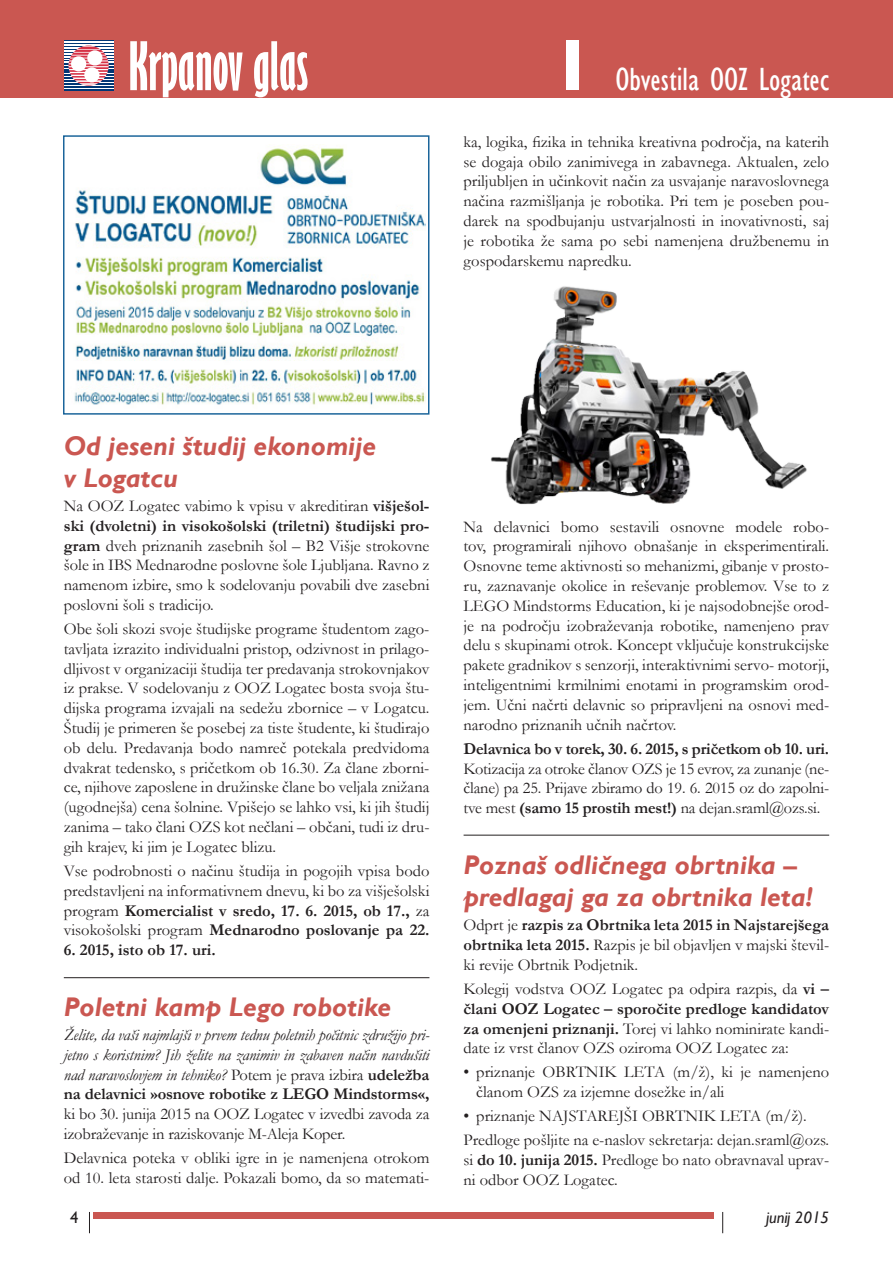
<style>
.page{position:relative;width:893px;height:1263px;background:#fff}
.page>*{position:absolute;margin:0;border:0;box-sizing:border-box;transform-origin:0 0}
.t1{font:700 extra-condensed 61.5px "Gill Sans";color:#fff}
.t2{font:condensed 33px "Gill Sans";color:#fff}
.t3{font:italic 700 27px/32.4px "Gill Sans";color:#ca5751}
.t4{font:16.5px/19.8px "Garamond";color:#231f20;text-align:justify}
.t5{font:italic 16.5px/19.8px "Garamond";letter-spacing:-.01em;color:#231f20;text-align:justify}
.t6{font:700 16.5px "Garamond";letter-spacing:-.01em;color:#231f20}
.t7{font:italic 16.5px "Gill Sans";letter-spacing:-.01em;color:#231f20}
.t8{font:16.5px "Gill Sans";color:#231f20}
.s1{font-weight:700}
.s2{font-style:normal}
.s3{font-weight:700;font-style:normal}
</style>
<div class="page">
<svg style="left:89px;top:1212px;width:1px;height:21px"></svg>
<div style="left:94px;top:1212px;width:620px;height:6px;background:#ca5751"></div>
<svg style="left:722px;top:1212px;width:1px;height:21px"></svg>
<div style="left:0;top:0;width:893px;height:98px;background:#ca5751"></div>
<div style="left:566px;top:41px;width:13px;height:49px;background:#fff"></div>
<svg style="left:64px;top:41px;width:49px;height:49px"></svg>
<hr style="left:64px;top:43px;width:49px;height:1px;background:#013775">
<hr style="left:64px;top:46px;width:49px;height:1px;background:#013775">
<hr style="left:64px;top:49px;width:49px;height:1px;background:#013775">
<hr style="left:64px;top:52px;width:49px;height:1px;background:#013775">
<hr style="left:64px;top:55px;width:49px;height:1px;background:#013775">
<hr style="left:64px;top:58px;width:49px;height:1px;background:#013775">
<hr style="left:64px;top:60px;width:49px;height:1px;background:#013775">
<hr style="left:64px;top:63px;width:49px;height:1px;background:#013775">
<hr style="left:64px;top:66px;width:49px;height:1px;background:#013775">
<hr style="left:64px;top:69px;width:49px;height:1px;background:#013775">
<hr style="left:64px;top:72px;width:49px;height:1px;background:#013775">
<hr style="left:64px;top:75px;width:49px;height:1px;background:#013775">
<hr style="left:64px;top:78px;width:49px;height:1px;background:#013775">
<hr style="left:64px;top:80px;width:49px;height:2px;background:#013775">
<hr style="left:64px;top:83px;width:49px;height:2px;background:#013775">
<hr style="left:64px;top:86px;width:49px;height:2px;background:#013775">
<hr style="left:64px;top:41px;width:49px;height:1px;background:#013775">
<hr style="left:64px;top:89px;width:49px;height:1px;background:#013775">
<svg style="left:69px;top:46px;width:40px;height:39px;background:#d7aeba"></svg>
<img style="left:74px;top:146px;width:351px;height:259px">
<div style="left:63px;top:135px;width:366px;height:280px;border:1px solid #156198"></div>
<img style="left:490px;top:286px;width:317px;height:219px">
<hr style="left:64px;top:977px;width:365px;height:1px;background:#231f20">
<hr style="left:464px;top:835px;width:365px;height:1px;background:#231f20">
<h1 class="t1" style="left:129px;top:29px;width:181px">Krpanov glas</h1>
<h2 class="t2" style="left:616px;top:59px;width:215px">Obvestila OOZ Logatec</h2>
<p class="t4" style="left:463px;top:131px;width:367px">ka, logika, fizika in tehnika kreativna področja, na katerih se dogaja obilo zanimivega in zabavnega. Aktualen, zelo priljubljen in učinkovit način za usvajanje naravoslovnega načina razmišljanja je robotika. Pri tem je poseben pou&shy;darek na spodbujanju ustvarjalnosti in inovativnosti, saj je robotika že sama po sebi namenjena družbenemu in gospodarskemu napredku.</p>
<h3 class="t3" style="left:64px;top:430px;width:314px">Od jeseni študij ekonomije v Logatcu</h3>
<p class="t4" style="left:64px;top:495px;width:367px">Na OOZ Logatec vabimo k vpisu v akreditiran <span class="s1">višješol&shy;ski (dvoletni) in visokošolski (triletni) študijski pro&shy;gram</span> dveh priznanih zasebnih šol – B2 Višje strokovne šole in IBS Mednarodne poslovne šole Ljubljana. Ravno z namenom izbire, smo k sodelovanju povabili dve zasebni poslovni šoli s tradicijo.</p>
<p class="t4" style="left:64px;top:618px;width:367px">Obe šoli skozi svoje študijske programe študentom zago&shy;tavljata izrazito individualni pristop, odzivnost in prilago&shy;dljivost v organizaciji študija ter predavanja strokovnjakov iz prakse. V sodelovanju z OOZ Logatec bosta svoja štu&shy;dijska programa izvajali na sedežu zbornice – v Logatcu.<br>Študij je primeren še posebej za tiste študente, ki študirajo ob delu. Predavanja bodo namreč potekala predvidoma dvakrat tedensko, s pričetkom ob 16.30. Za člane zborni&shy;ce, njihove zaposlene in družinske člane bo veljala znižana (ugodnejša) cena šolnine. Vpišejo se lahko vsi, ki jih študij zanima – tako člani OZS kot nečlani – občani, tudi iz dru&shy;gih krajev, ki jim je Logatec blizu.</p>
<p class="t4" style="left:64px;top:860px;width:367px">Vse podrobnosti o načinu študija in pogojih vpisa bodo predstavljeni na informativnem dnevu, ki bo za višješolski program <span class="s1">Komercialist v sredo, 17. 6. 2015, ob 17.,</span> za visokošolski program <span class="s1">Mednarodno poslovanje pa 22.</span></p>
<p class="t6" style="left:64px;top:939px;width:153px">6. 2015, isto ob 17. uri.</p>
<h3 class="t3" style="left:64px;top:991px;width:329px">Poletni kamp Lego robotike</h3>
<p class="t5" style="left:64px;top:1024px;width:367px">Želite, da vaši najmlajši v prvem tednu poletnih počitnic združijo pri&shy;jetno s koristnim? Jih želite na zanimiv in zabaven način navdušiti nad naravoslovjem in tehniko? <span class="s2">Potem je prava izbira</span> <span class="s3">udeležba na delavnici »osnove robotike z LEGO Mindstorms«,</span></p>
<p class="t4" style="left:64px;top:1103px;width:367px">ki bo 30. junija 2015 na OOZ Logatec v izvedbi zavoda za izobraževanje in raziskovanje M-Aleja Koper.</p>
<p class="t4" style="left:64px;top:1147px;width:367px">Delavnica poteka v obliki igre in je namenjena otrokom od 10. leta starosti dalje. Pokazali bomo, da so matemati-</p>
<p class="t4" style="left:463px;top:516px;width:367px">Na delavnici bomo sestavili osnovne modele robo&shy;tov, programirali njihovo obnašanje in eksperimentirali.<br>Osnovne teme aktivnosti so mehanizmi, gibanje v prosto&shy;ru, zaznavanje okolice in reševanje problemov. Vse to z LEGO Mindstorms Education, ki je najsodobnejše orod&shy;je na področju izobraževanja robotike, namenjeno prav delu s skupinami otrok. Koncept vključuje konstrukcijske pakete gradnikov s senzorji, interaktivnimi servo- motorji, inteligentnimi krmilnimi enotami in programskim orod&shy;jem. Učni načrti delavnic so pripravljeni na osnovi med&shy;narodno priznanih učnih načrtov.</p>
<p class="t6" style="left:463px;top:737px;width:367px">Delavnica bo v torek, 30. 6. 2015, s pričetkom ob 10. uri.</p>
<p class="t4" style="left:463px;top:758px;width:367px">Kotizacija za otroke članov OZS je 15 evrov, za zunanje (ne&shy;člane) pa 25. Prijave zbiramo do 19. 6. 2015 oz do zapolni&shy;tve mest <span class="s1">(samo 15 prostih mest!)</span> na dejan.sraml@ozs.si.</p>
<h3 class="t3" style="left:463px;top:849px;width:351px">Poznaš odličnega obrtnika – predlagaj ga za obrtnika leta!</h3>
<p class="t4" style="left:463px;top:915px;width:367px">Odprt je <span class="s1">razpis za Obrtnika leta 2015 in Najstarejšega obrtnika leta 2015.</span> Razpis je bil objavljen v majski števil&shy;ki revije Obrtnik Podjetnik.</p>
<p class="t4" style="left:463px;top:978px;width:367px">Kolegij vodstva OOZ Logatec pa odpira razpis, da <span class="s1">vi – člani OOZ Logatec – sporočite predloge kandidatov za omenjeni priznanji.</span> Torej vi lahko nominirate kandi&shy;date iz vrst članov OZS oziroma OOZ Logatec za:</p>
<p class="t4" style="left:476px;top:1062px;width:354px;text-indent:-13px">• priznanje OBRTNIK LETA (m/ž), ki je namenjeno članom OZS za izjemne dosežke in/ali</p>
<p class="t4" style="left:463px;top:1104px;width:367px;line-height:24px">• priznanje NAJSTAREJŠI OBRTNIK LETA (m/ž).<br>Predloge pošljite na e-naslov sekretarja: dejan.sraml@ozs.</p>
<p class="t4" style="left:463px;top:1149px;width:367px">si <span class="s1">do 10. junija 2015.</span> Predloge bo nato obravnaval uprav&shy;ni odbor OOZ Logatec.</p>
<p class="t8" style="left:70px;top:1208px;width:10px">4</p>
<p class="t7" style="left:766px;top:1208px;width:64px">junij 2015</p>
</div>
